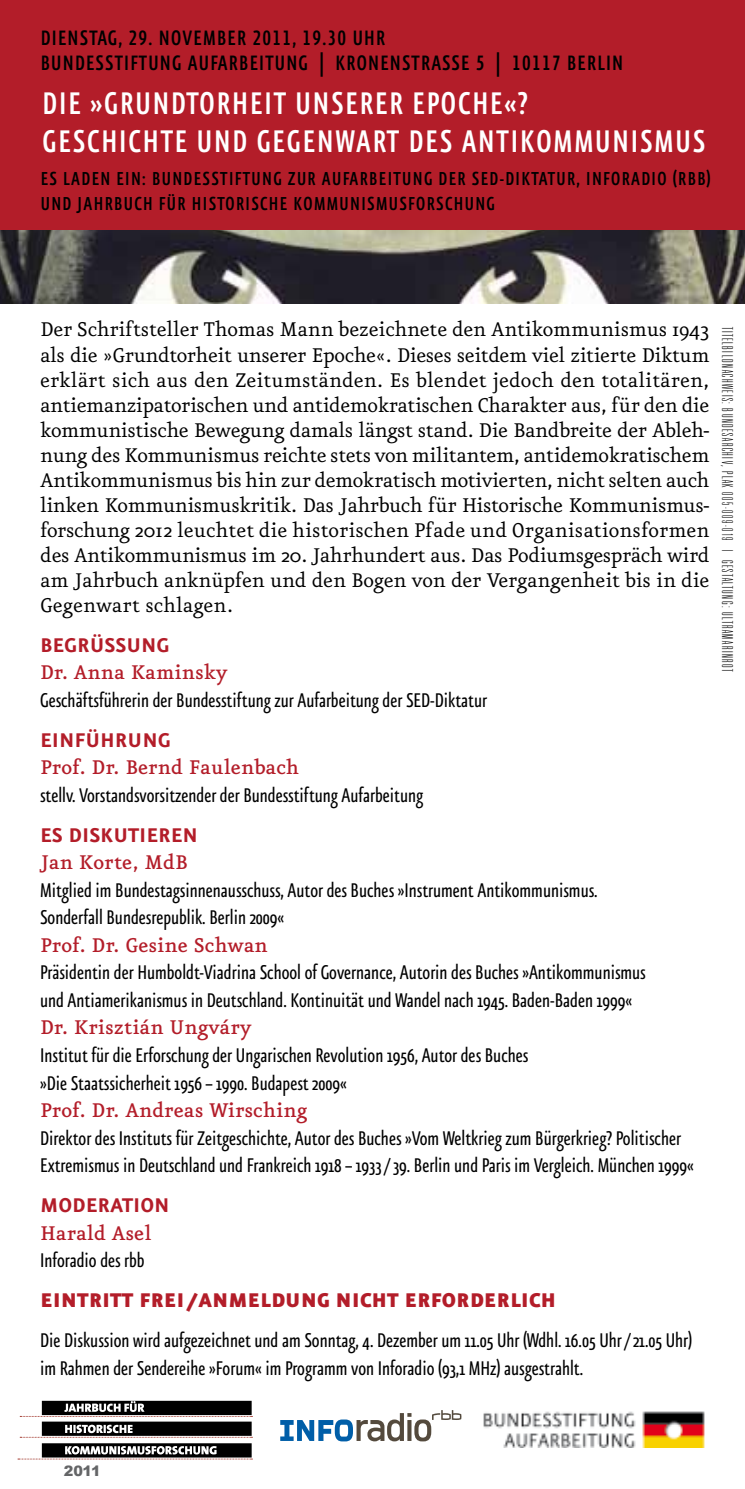
<style>
.page{position:relative;width:745px;height:1489px;background:#fff}
.page>*{position:absolute;margin:0;border:0;box-sizing:border-box;transform-origin:0 0}
.t1{font:37.5px/37.5px "Eureka Sans Cond Medium Caps";letter-spacing:.05em;color:#fff}
.t2{font:25px/25px "Eureka Sans Cond Medium Caps";letter-spacing:.05em;color:#000}
.t3{font:23.75px/27.5px "Eureka Sans Cond";color:#000}
.t4{font:23.75px/25px "Eureka";letter-spacing:-.01em;color:#000;text-align:justify}
.t5{font:500 23.75px "Eureka";color:#b31d29}
.t6{font:700 23.75px "Eureka Sans";color:#b31d29}
.t7{font:900 23.75px "Eureka Sans";color:#b31d29}
.t8{font:22.5px/25px "Eureka Sans Cond Medium Caps";letter-spacing:.06em;color:#000}
.t9{font:100 ultra-condensed 15px "Univers";letter-spacing:.1em;color:#000}
.t10{font:900 14.25px "Arial";color:#646567}
</style>
<div class="page">
<div style="left:0;top:0;width:744px;height:287px;background:#b31d29"></div>
<svg style="left:18px;top:1400px;width:234px;height:59px"></svg>
<img style="left:483px;top:1411px;width:221px;height:35px">
<svg style="left:280px;top:1410px;width:181px;height:31px"></svg>
<img style="left:0;top:230px;width:744px;height:73px">
<p class="t2" style="left:41px;top:27px;width:583px">DIENSTAG, 29. NOVEMBER 2011, 19.30 UHR<br>BUNDESSTIFTUNG AUFARBEITUNG | KRONENSTRASSE 5 | 10117 BERLIN</p>
<h1 class="t1" style="left:43px;top:87px;width:663px">DIE »GRUNDTORHEIT UNSERER EPOCHE«?<br>GESCHICHTE UND GEGENWART DES ANTIKOMMUNISMUS</h1>
<p class="t8" style="left:41px;top:167px;width:671px">ES LADEN EIN: BUNDESSTIFTUNG ZUR AUFARBEITUNG DER SED-DIKTATUR, INFORADIO (RBB)<br>UND JAHRBUCH FÜR HISTORISCHE KOMMUNISMUSFORSCHUNG</p>
<p class="t4" style="left:40px;top:318px;width:670px">Der Schriftsteller Thomas Mann bezeichnete den Antikommunismus 1943 als die »Grundtorheit unserer Epoche«. Dieses seitdem viel zitierte Diktum erklärt sich aus den Zeitumständen. Es blendet jedoch den totalitären, antiemanzipatorischen und antidemokratischen Charakter aus, für den die kommunistische Bewegung damals längst stand. Die Bandbreite der Ableh&shy;nung des Kommunismus reichte stets von militantem, antidemokratischem Antikommunismus bis hin zur demokratisch motivierten, nicht selten auch linken Kommunismuskritik. Das Jahrbuch für Historische Kommunismus&shy;forschung 2012 leuchtet die historischen Pfade und Organisationsformen des Antikommunismus im 20. Jahrhundert aus. Das Podiumsgespräch wird am Jahrbuch anknüpfen und den Bogen von der Vergangenheit bis in die Gegenwart schlagen.</p>
<p class="t6" style="left:40px;top:633px;width:131px">BEGRÜSSUNG</p>
<p class="t5" style="left:40px;top:661px;width:189px">Dr. Anna Kaminsky</p>
<p class="t3" style="left:40px;top:687px;width:448px">Geschäftsführerin der Bundesstiftung zur Aufarbeitung der SED-Diktatur</p>
<p class="t6" style="left:40px;top:728px;width:132px">EINFÜHRUNG</p>
<p class="t5" style="left:40px;top:756px;width:260px">Prof. Dr. Bernd Faulenbach</p>
<p class="t3" style="left:40px;top:782px;width:384px">stellv. Vorstandsvorsitzender der Bundesstiftung Aufarbeitung</p>
<p class="t6" style="left:40px;top:823px;width:159px">ES DISKUTIEREN</p>
<p class="t5" style="left:40px;top:851px;width:149px">Jan Korte, MdB</p>
<p class="t3" style="left:40px;top:877px;width:558px">Mitglied im Bundestagsinnenausschuss, Autor des Buches »Instrument Antikommunismus.<br>Sonderfall Bundesrepublik. Berlin 2009«</p>
<p class="t5" style="left:40px;top:934px;width:229px">Prof. Dr. Gesine Schwan</p>
<p class="t3" style="left:40px;top:960px;width:607px">Präsidentin der Humboldt-Viadrina School of Governance, Autorin des Buches »Antikommunismus und Antiamerikanismus in Deutschland. Kontinuität und Wandel nach 1945. Baden-Baden 1999«</p>
<p class="t5" style="left:40px;top:1016px;width:213px">Dr. Krisztián Ungváry</p>
<p class="t3" style="left:40px;top:1042px;width:489px">Institut für die Erforschung der Ungarischen Revolution 1956, Autor des Buches »Die Staatssicherheit 1956–1990. Budapest 2009«</p>
<p class="t5" style="left:40px;top:1099px;width:268px">Prof. Dr. Andreas Wirsching</p>
<p class="t3" style="left:40px;top:1125px;width:654px">Direktor des Instituts für Zeitgeschichte, Autor des Buches »Vom Weltkrieg zum Bürgerkrieg? Politischer<br>Extremismus in Deutschland und Frankreich 1918–1933/39. Berlin und Paris im Vergleich. München 1999«</p>
<p class="t6" style="left:40px;top:1193px;width:131px">MODERATION</p>
<p class="t5" style="left:40px;top:1221px;width:113px">Harald Asel</p>
<p class="t3" style="left:40px;top:1247px;width:106px">Inforadio des rbb</p>
<p class="t7" style="left:40px;top:1288px;width:517px">EINTRITT FREI/ANMELDUNG NICHT ERFORDERLICH</p>
<p class="t3" style="left:40px;top:1327px;width:653px">Die Diskussion wird aufgezeichnet und am Sonntag, 4. Dezember um 11.05 Uhr (Wdhl. 16.05 Uhr /21.05 Uhr) im Rahmen der Sendereihe »Forum« im Programm von Inforadio (93,1 MHz) ausgestrahlt.</p>
<p class="t9" style="left:734px;top:326px;width:347px;rotate:90deg">Titelbildnachweis: Bundesarchiv, Plak 005-009-019 | Gestaltung: ultramarinroT</p>
<p class="t10" style="left:64px;top:1462px;width:38px">2011</p>
</div>
